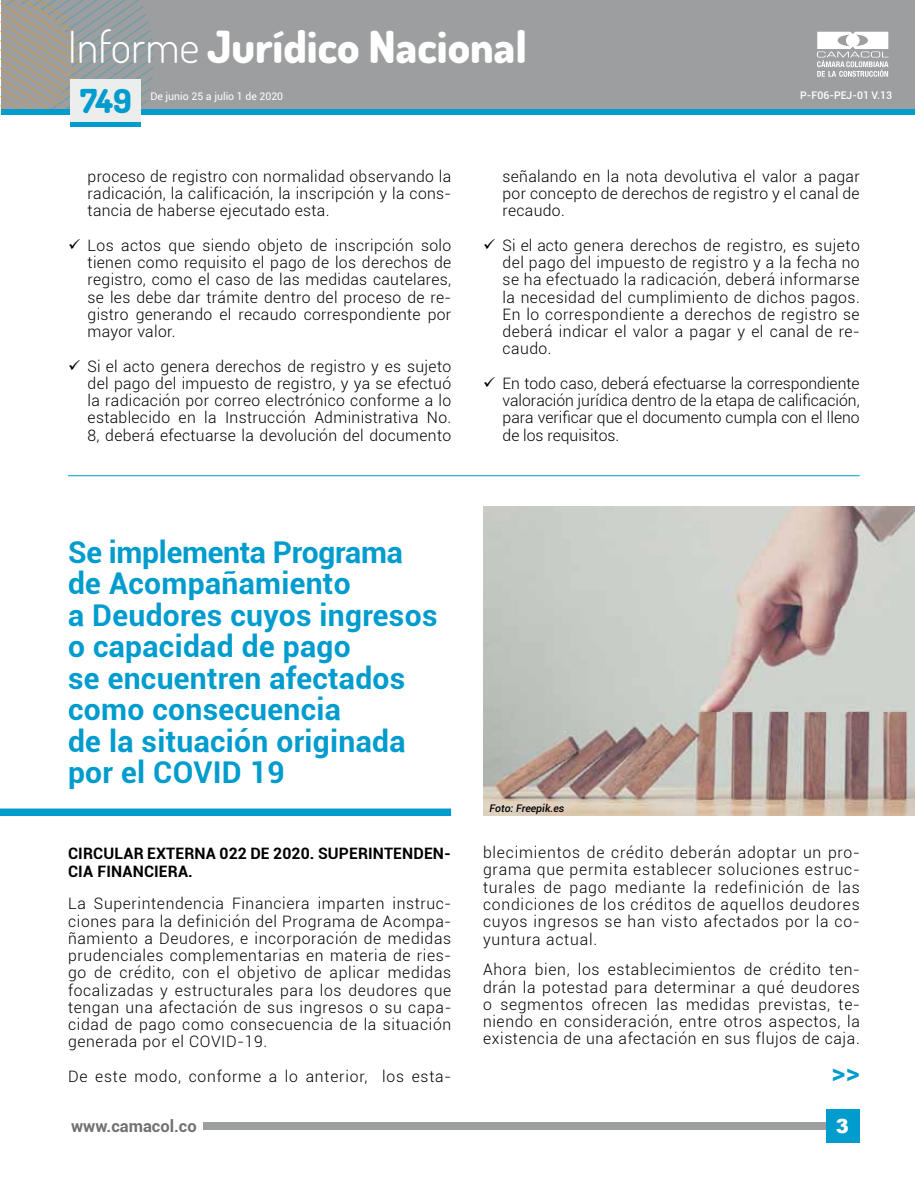
<style>
.page{position:relative;width:915px;height:1191px;background:#fff}
.page>*{position:absolute;margin:0;border:0;box-sizing:border-box;transform-origin:0 0}
.t1{font:800 44.25px "Dosis";color:#fff}
.t2{font:800 33px "Dosis";color:#009cce}
.t3{font:700 30px/31.5px "Roboto";letter-spacing:.01em;color:#009cce}
.t4{font:700 27px "Roboto";color:#009cce}
.t5{font:900 19.5px "Roboto";color:#fff}
.t6{font:900 19.5px "Arial";color:#fff}
.t7{font:700 16.5px "Roboto";color:#707172}
.t8{font:300 15.75px/17.2px "Roboto";letter-spacing:.02em;color:#000;text-align:justify}
.t9{font:700 15.75px/18px "Roboto";letter-spacing:.01em;color:#000}
.t10{font:300 15.75px "Roboto";letter-spacing:.05em;color:#000}
.t11{font:10.5px "Roboto";color:#fff}
.t12{font:500 10.5px "Roboto";color:#fff}
.t13{font:italic 500 10.5px "Roboto";color:#000}
.s1{font-weight:300}
</style>
<div class="page">
<div style="left:203px;top:1122px;width:655px;height:7px;background:#9c9e9f"></div>
<div style="left:825px;top:1109px;width:33px;height:34px;background:#009cce"></div>
<div style="left:1px;top:0;width:913px;height:108px;background:#9c9e9f"></div>
<div style="left:1px;top:109px;width:913px;height:5px;background:#009cce"></div>
<svg style="left:1px;top:0;width:158px;height:109px"></svg>
<svg style="left:817px;top:32px;width:71px;height:45px"></svg>
<div style="left:70px;top:122px;width:70px;height:5px;background:#009cce"></div>
<div style="left:70px;top:79px;width:70px;height:43px;background:#eceded"></div>
<img style="left:483px;top:506px;width:431px;height:309px">
<div style="left:0;top:808px;width:451px;height:8px;background:#009cce"></div>
<hr style="left:68px;top:475px;width:791px;height:1px;background:#009cce">
<h1 class="t1" style="left:68px;top:18px;width:460px"><span class="s1">Informe</span> Jurídico Nacional</h1>
<h2 class="t2" style="left:80px;top:80px;width:53px">749</h2>
<p class="t11" style="left:150px;top:89px;width:134px">De junio 25 a julio 1 de 2020</p>
<p class="t12" style="left:800px;top:87px;width:93px">P-F06-PEJ-01 V.13</p>
<p class="t8" style="left:88px;top:167px;width:365px">proceso de registro con normalidad observando la radicación, la calificación, la inscripción y la cons&shy;tancia de haberse ejecutado esta.</p>
<p class="t8" style="left:88px;top:236px;width:365px;text-indent:-19px">✓ Los actos que siendo objeto de inscripción solo tienen como requisito el pago de los derechos de registro, como el caso de las medidas cautelares, se les debe dar trámite dentro del proceso de re&shy;gistro generando el recaudo correspondiente por mayor valor.</p>
<p class="t8" style="left:88px;top:357px;width:365px;text-indent:-19px">✓ Si el acto genera derechos de registro y es sujeto del pago del impuesto de registro, y ya se efectuó la radicación por correo electrónico conforme a lo establecido en la Instrucción Administrativa No.<br>8, deberá efectuarse la devolución del documento</p>
<p class="t8" style="left:502px;top:167px;width:358px">señalando en la nota devolutiva el valor a pagar por concepto de derechos de registro y el canal de recaudo.</p>
<p class="t8" style="left:502px;top:236px;width:358px;text-indent:-19px">✓ Si el acto genera derechos de registro, es sujeto del pago del impuesto de registro y a la fecha no se ha efectuado la radicación, deberá informarse la necesidad del cumplimiento de dichos pagos.<br>En lo correspondiente a derechos de registro se deberá indicar el valor a pagar y el canal de re&shy;caudo.</p>
<p class="t8" style="left:502px;top:374px;width:358px;text-indent:-19px">✓ En todo caso, deberá efectuarse la correspondiente valoración jurídica dentro de la etapa de calificación, para verificar que el documento cumpla con el lleno de los requisitos.</p>
<h3 class="t3" style="left:68px;top:535px;width:371px">Se implementa Programa de Acompañamiento<br>a Deudores cuyos ingresos o capacidad de pago<br>se encuentren afectados como consecuencia<br>de la situación originada por el COVID 19</h3>
<p class="t9" style="left:68px;top:843px;width:384px">Ci rcular Externa 022 de 2020. Superintenden&shy;cia Fi nanciera.</p>
<p class="t8" style="left:68px;top:894px;width:384px">La Superintendencia Financiera imparten instruc&shy;ciones para la definición del Programa de Acompa&shy;ñamiento a Deudores, e incorporación de medidas prudenciales complementarias en materia de ries&shy;go de crédito, con el objetivo de aplicar medidas focalizadas y estructurales para los deudores que tengan una afectación de sus ingresos o su capa&shy;cidad de pago como consecuencia de la situación generada por el COVID-19.</p>
<p class="t10" style="left:68px;top:1065px;width:384px">De este modo, conforme a lo anterior, los esta-</p>
<p class="t13" style="left:489px;top:800px;width:76px">Foto: Freepik.es</p>
<p class="t8" style="left:483px;top:843px;width:378px">blecimientos de crédito deberán adoptar un pro&shy;grama que permita establecer soluciones estruc&shy;turales de pago mediante la redefinición de las condiciones de los créditos de aquellos deudores cuyos ingresos se han visto afectados por la co&shy;yuntura actual.</p>
<p class="t8" style="left:483px;top:960px;width:378px">Ahora bien, los establecimientos de crédito ten&shy;drán la potestad para determinar a qué deudores o segmentos ofrecen las medidas previstas, te&shy;niendo en consideración, entre otros aspectos, la existencia de una afectación en sus flujos de caja.</p>
<h3 class="t4" style="left:831px;top:1052px;width:30px">&gt;&gt;</h3>
<p class="t6" style="left:835px;top:1111px;width:15px">3</p>
<p class="t7" style="left:71px;top:1114px;width:127px">www.camacol.co</p>
<p class="t5" style="left:836px;top:1114px;width:13px">1</p>
</div>
